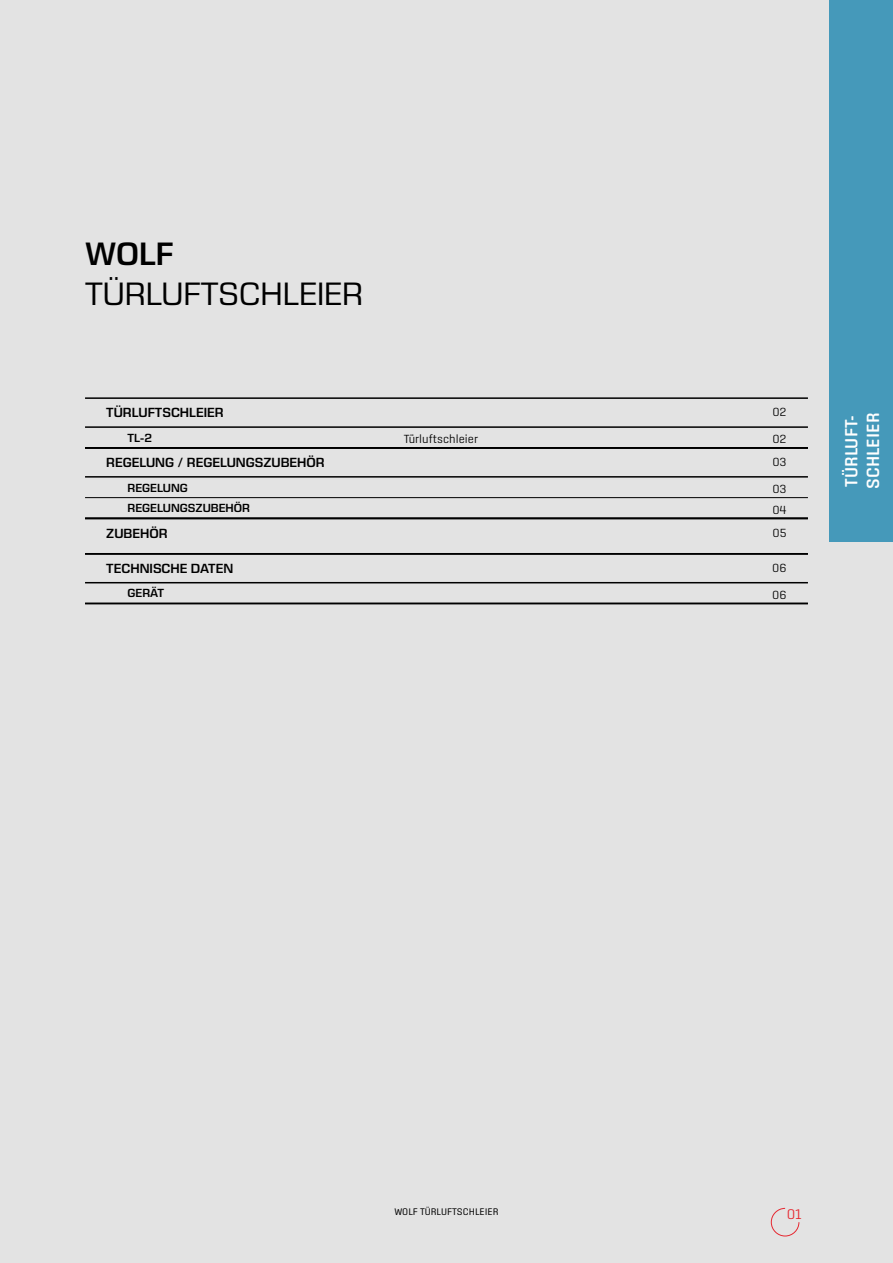
<style>
.page{position:relative;width:893px;height:1263px;background:#e3e3e3}
.page>*{position:absolute;margin:0;border:0;box-sizing:border-box;transform-origin:0 0}
.t1{font:33px "Eurostile Next LT Pro";color:#000}
.t2{font:600 33px "Eurostile Next LT Pro";color:#000}
.t3{font:500 18px/21.6px "Center";color:#fff}
.t4{font:300 14.25px "Center";color:#e62730}
.t5{font:600 13.5px "Eurostile Next LT Pro";color:#000}
.t6{font:600 12px "Eurostile Next LT Pro";color:#000}
.t7{font:300 12px "Center";color:#000}
.t8{font:9.75px "Center";color:#000}
</style>
<div class="page">
<div style="left:829px;top:0;width:64px;height:541px;background:#4599ba"></div>
<hr style="left:85px;top:397px;width:723px;height:2px;background:#000">
<hr style="left:85px;top:426px;width:723px;height:2px;background:#000">
<hr style="left:85px;top:447px;width:723px;height:2px;background:#000">
<hr style="left:85px;top:476px;width:723px;height:2px;background:#000">
<hr style="left:85px;top:497px;width:723px;height:1px;background:#000">
<hr style="left:85px;top:518px;width:723px;height:1px;background:#000">
<hr style="left:85px;top:553px;width:723px;height:1px;background:#000">
<hr style="left:85px;top:582px;width:723px;height:1px;background:#000">
<hr style="left:85px;top:603px;width:723px;height:1px;background:#000">
<svg style="left:770px;top:1208px;width:29px;height:29px"></svg>
<h1 class="t2" style="left:85px;top:236px;width:90px">WOLF</h1>
<h1 class="t1" style="left:85px;top:276px;width:280px">TÜRLUFTSCHLEIER</h1>
<p class="t5" style="left:106px;top:405px;width:119px">TÜRLUFTSCHLEIER</p>
<p class="t7" style="left:772px;top:406px;width:16px">02</p>
<p class="t6" style="left:128px;top:431px;width:26px">TL-2</p>
<p class="t7" style="left:404px;top:432px;width:76px">Türluftschleier</p>
<p class="t7" style="left:772px;top:432px;width:16px">02</p>
<p class="t5" style="left:106px;top:455px;width:220px">REGELUNG / REGELUNGSZUBEHÖR</p>
<p class="t7" style="left:772px;top:455px;width:16px">03</p>
<p class="t6" style="left:128px;top:481px;width:62px">REGELUNG</p>
<p class="t7" style="left:772px;top:482px;width:16px">03</p>
<p class="t6" style="left:128px;top:502px;width:124px">REGELUNGSZUBEHÖR</p>
<p class="t7" style="left:772px;top:503px;width:16px">04</p>
<p class="t5" style="left:106px;top:525px;width:63px">ZUBEHÖR</p>
<p class="t7" style="left:772px;top:526px;width:16px">05</p>
<p class="t5" style="left:106px;top:561px;width:128px">TECHNISCHE DATEN</p>
<p class="t7" style="left:772px;top:561px;width:16px">06</p>
<p class="t6" style="left:128px;top:587px;width:38px">GERÄT</p>
<p class="t7" style="left:772px;top:588px;width:16px">06</p>
<h2 class="t3" style="left:840px;top:489px;width:78px;rotate:-90deg">TÜRLUFT-<br>SCHLEIER</h2>
<p class="t8" style="left:394px;top:1206px;width:106px">WOLF TÜRLUFTSCHLEIER</p>
<p class="t4" style="left:787px;top:1206px;width:17px">01</p>
</div>
